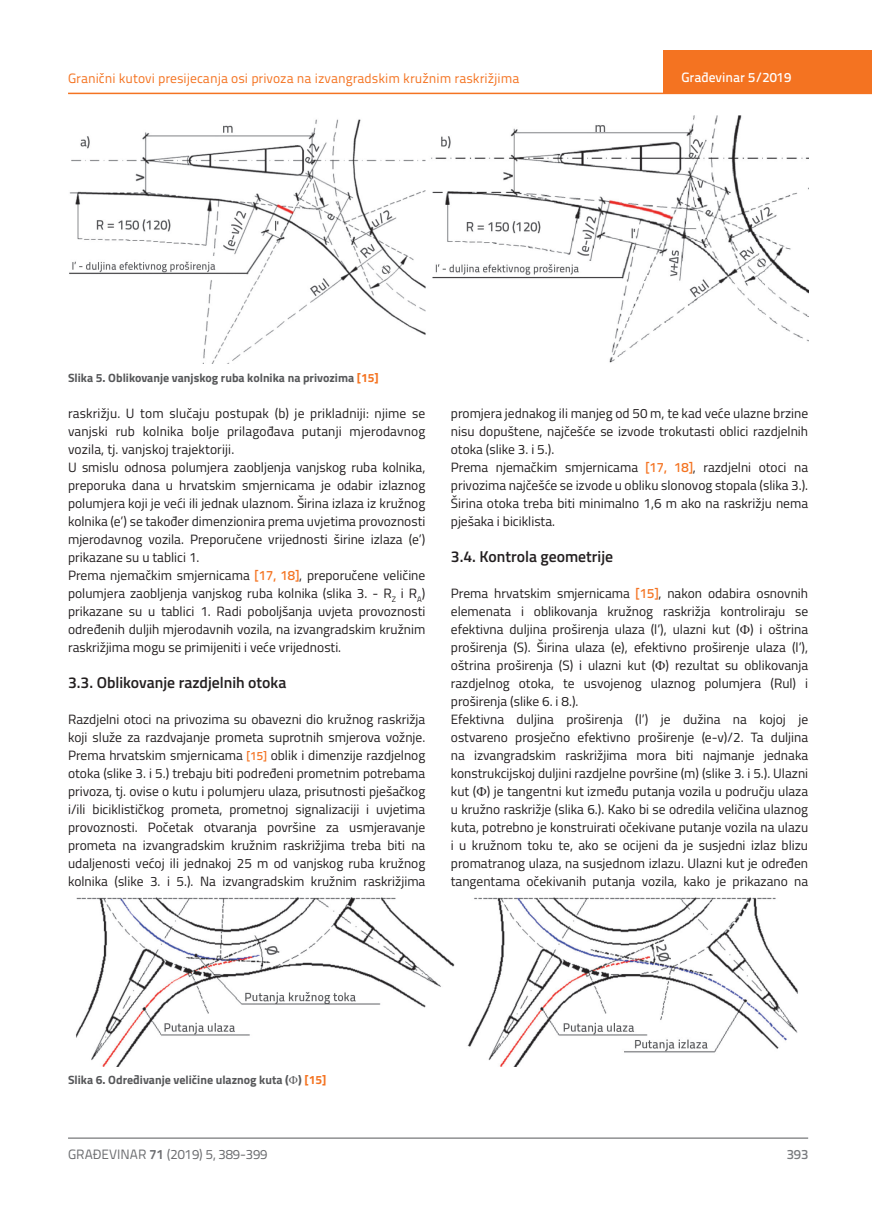
<style>
.page{position:relative;width:872px;height:1212px;background:#fff}
.page>*{position:absolute;margin:0;border:0;box-sizing:border-box;transform-origin:0 0}
.t1{font:600 15.75px "Titillium";color:#231f20}
.t2{font:13.5px/18px "Titillium";color:#231f20}
.t3{font:13.5px "Titillium Text 22 L";color:#f47321}
.t4{font:13.5px "Titillium Text 22 L";color:#6c6d70}
.t5{font:500 13.5px "Titillium Text 22 L";color:#fff}
.t6{font:500 13.5px "Titillium Text 22 L";color:#787a7d}
.t7{font:700 12px "Titillium";color:#57585a}
.s1{color:#f47321}
.s2{font-family:"Titillium Text 22 L";font-weight:500;color:#f47321}
.s3{font-family:"Titillium Text 22 L";font-weight:500;font-size:12px;color:#f47321}
.s4{font-weight:700}
</style>
<div class="page">
<hr style="left:68px;top:93px;width:804px;height:1px;background:#f47321">
<div style="left:663px;top:50px;width:209px;height:44px;background:#f47321"></div>
<hr style="left:68px;top:1138px;width:740px;height:1px;background:#57585a">
<img style="left:69px;top:116px;width:739px;height:248px">
<img style="left:76px;top:897px;width:722px;height:169px">
<p class="t3" style="left:68px;top:68px;width:453px">Granični kutovi presijecanja osi privoza na izvangradskim kružnim raskrižjima</p>
<p class="t7" style="left:68px;top:368px;width:312px">Slika 5. Oblikovanje vanjskog ruba kolnika na privozima <span class="s1">[15]</span></p>
<p class="t5" style="left:681px;top:67px;width:111px">Građevinar 5/2019</p>
<p class="t2" style="left:68px;top:403px;width:359px">raskrižju. U tom slučaju postupak (b) je prikladniji: njime se vanjski rub kolnika bolje prilagođava putanji mjerodavnog vozila, tj. vanjskoj trajektoriji.<br>U smislu odnosa polumjera zaobljenja vanjskog ruba kolnika, preporuka dana u hrvatskim smjernicama je odabir izlaznog polumjera koji je veći ili jednak ulaznom. Širina izlaza iz kružnog kolnika (e’) se također dimenzionira prema uvjetima provoznosti mjerodavnog vozila. Preporučene vrijednosti širine izlaza (e’) prikazane su u tablici 1.<br>Prema njemačkim smjernicama <span class="s2">[17, 18]</span>, preporučene veličine polumjera zaobljenja vanjskog ruba kolnika (slika 3. - R<sub>Z</sub> i R<sub>A</sub>) prikazane su u tablici 1. Radi poboljšanja uvjeta provoznosti određenih duljih mjerodavnih vozila, na izvangradskim kružnim raskrižjima mogu se primijeniti i veće vrijednosti.</p>
<p class="t1" style="left:68px;top:671px;width:220px">3.3. Oblikovanje razdjelnih otoka</p>
<p class="t2" style="left:68px;top:710px;width:359px;text-align:justify">Razdjelni otoci na privozima su obavezni dio kružnog raskrižja koji služe za razdvajanje prometa suprotnih smjerova vožnje.<br>Prema hrvatskim smjernicama <span class="s3">[15]</span> oblik i dimenzije razdjelnog otoka (slike 3. i 5.) trebaju biti podređeni prometnim potrebama privoza, tj. ovise o kutu i polumjeru ulaza, prisutnosti pješačkog i/ili biciklističkog prometa, prometnoj signalizaciji i uvjetima provoznosti. Početak otvaranja površine za usmjeravanje prometa na izvangradskim kružnim raskrižjima treba biti na udaljenosti većoj ili jednakoj 25 m od vanjskog ruba kružnog kolnika (slike 3. i 5.). Na izvangradskim kružnim raskrižjima</p>
<p class="t2" style="left:451px;top:403px;width:359px">promjera jednakog ili manjeg od 50 m, te kad veće ulazne brzine nisu dopuštene, najčešće se izvode trokutasti oblici razdjelnih otoka (slike 3. i 5.).<br>Prema njemačkim smjernicama <span class="s2">[17, 18]</span>, razdjelni otoci na privozima najčešće se izvode u obliku slonovog stopala (slika 3.).<br>Širina otoka treba biti minimalno 1,6 m ako na raskrižju nema pješaka i biciklista.</p>
<p class="t1" style="left:451px;top:545px;width:164px">3.4. Kontrola geometrije</p>
<p class="t2" style="left:451px;top:583px;width:359px">Prema hrvatskim smjernicama <span class="s2">[15]</span>, nakon odabira osnovnih elemenata i oblikovanja kružnog raskrižja kontroliraju se efektivna duljina proširenja ulaza (l’), ulazni kut ( ) i oštrina proširenja (S). Širina ulaza (e), efektivno proširenje ulaza (l’), oštrina proširenja (S) i ulazni kut ( ) rezultat su oblikovanja razdjelnog otoka, te usvojenog ulaznog polumjera (Rul) i proširenja (slike 6. i 8.).<br>Efektivna duljina proširenja (l’) je dužina na kojoj je ostvareno prosječno efektivno proširenje (e-v)/2. Ta duljina na izvangradskim raskrižjima mora biti najmanje jednaka konstrukcijskoj duljini razdjelne površine (m) (slike 3. i 5.). Ulazni kut ( ) je tangentni kut između putanja vozila u području ulaza u kružno raskrižje (slika 6.). Kako bi se odredila veličina ulaznog kuta, potrebno je konstruirati očekivane putanje vozila na ulazu i u kružnom toku te, ako se ocijeni da je susjedni izlaz blizu promatranog ulaza, na susjednom izlazu. Ulazni kut je određen tangentama očekivanih putanja vozila, kako je prikazano na</p>
<p class="t7" style="left:68px;top:1071px;width:260px">Slika 6. Određivanje veličine ulaznog kuta ( ) <span class="s1">[15]</span></p>
<p class="t4" style="left:68px;top:1144px;width:201px">GRAĐEVINAR <span class="s4">71</span> (2019) 5, 389-399</p>
<p class="t6" style="left:786px;top:1144px;width:23px">393</p>
</div>
